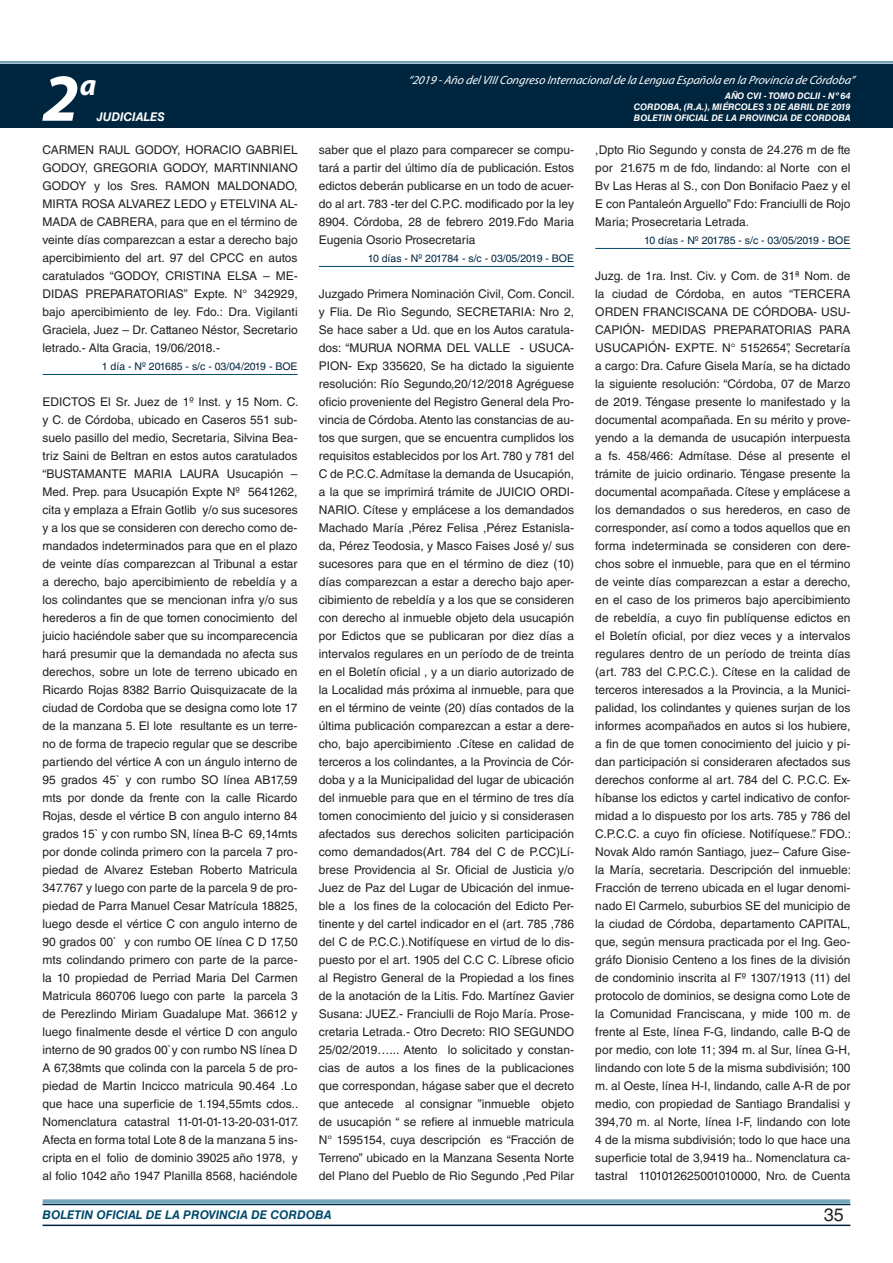
<style>
.page{position:relative;width:893px;height:1263px;background:#fff}
.page>*{position:absolute;margin:0;border:0;box-sizing:border-box;transform-origin:0 0}
.t1{font:italic 700 67.5px "Myriad Pro";color:#fff}
.t2{font:italic 700 30px "Myriad Pro";color:#fff}
.t3{font:18px "Helvetica LT Std";color:#231f20}
.t4{font:12px/18px "Helvetica LT Std";color:#231f20;text-align:justify}
.t5{font:italic 12px "Myriad Pro";color:#fff}
.t6{font:italic 700 12px "Helvetica LT Std";color:#004b6c}
.t7{font:italic 700 12px "Helvetica LT Std";color:#fff}
.t8{font:10.5px "Helvetica LT Std";color:#00263f}
.t9{font:italic 700 9px/10.8px "Helvetica LT Std";color:#fff;text-align:right}
</style>
<div class="page">
<div style="left:0;top:61px;width:893px;height:6px;background:#fff;opacity:.75"></div>
<div style="left:0;top:64px;width:893px;height:64px;background:#00263f"></div>
<hr style="left:43px;top:1224px;width:807px;height:2px;background:#00263f">
<div style="left:42px;top:1198px;width:809px;height:8px;background:#fff;opacity:.75"></div>
<hr style="left:43px;top:374px;width:255px;height:1px;background:#004b6c">
<hr style="left:319px;top:266px;width:255px;height:1px;background:#004b6c">
<hr style="left:595px;top:248px;width:255px;height:1px;background:#004b6c">
<h2 class="t2" style="left:80px;top:66px;width:18px">a</h2>
<p class="t5" style="left:408px;top:72px;width:448px">“2019 -Año delVIIICongreso Internacionalde la Lengua Esp añola en la Provincia de Córdoba”</p>
<h1 class="t1" style="left:43px;top:54px;width:38px">2</h1>
<p class="t9" style="left:634px;top:91px;width:218px">AÑO CVI - TOMO DCLII - Nº 64<br>CORDOBA, (R.A.), MIÉRCOLES 3 DE ABRIL DE 2019</p>
<p class="t7" style="left:97px;top:110px;width:70px">JUDICIALES</p>
<p class="t9" style="left:634px;top:112px;width:218px">BOLETIN OFICIAL DE LA PROVINCIA DE CORDOBA</p>
<p class="t4" style="left:43px;top:141px;width:257px">CARMEN RAUL GODOY, HORACIO GABRIEL GODOY, GREGORIA GODOY, MARTINNIANO GODOY y los Sres. RAMON MALDONADO, MIRTA ROSA ALVAREZ LEDO y ETELVINA AL-MADA de CABRERA, para que en el término de veinte días comparezcan a estar a derecho bajo apercibimiento del art. 97 del CPCC en autos caratulados “GODOY, CRISTINA ELSA – ME-DIDAS PREPARATORIAS” Expte. N° 342929, bajo apercibimiento de ley. Fdo.: Dra. Vigilanti Graciela, Juez – Dr. Cattaneo Néstor, Secretario letrado.- Alta Gracia, 19/06/2018.-</p>
<p class="t8" style="left:102px;top:360px;width:197px">1 día - Nº 201685 - s/c - 03/04/2019 - BOE</p>
<p class="t4" style="left:43px;top:393px;width:257px">EDICTOS El Sr. Juez de 1º Inst. y 15 Nom. C. y C. de Córdoba, ubicado en Caseros 551 sub&shy;suelo pasillo del medio, Secretaria, Silvina Bea&shy;triz Saini de Beltran en estos autos caratulados “BUSTAMANTE MARIA LAURA Usucapión – Med. Prep. para Usucapión Expte Nº 5641262, cita y emplaza a Efrain Gotlib y/o sus sucesores y a los que se consideren con derecho como de&shy;mandados indeterminados para que en el plazo de veinte días comparezcan al Tribunal a estar a derecho, bajo apercibimiento de rebeldía y a los colindantes que se mencionan infra y/o sus herederos a fin de que tomen conocimiento del juicio haciéndole saber que su incomparecencia hará presumir que la demandada no afecta sus derechos, sobre un lote de terreno ubicado en Ricardo Rojas 8382 Barrio Quisquizacate de la ciudad de Cordoba que se designa como lote 17 de la manzana 5. El lote resultante es un terre&shy;no de forma de trapecio regular que se describe partiendo del vértice A con un ángulo interno de 95 grados 45` y con rumbo SO línea AB17,59 mts por donde da frente con la calle Ricardo Rojas, desde el vértice B con angulo interno 84 grados 15` y con rumbo SN, línea B-C 69,14mts por donde colinda primero con la parcela 7 pro&shy;piedad de Alvarez Esteban Roberto Matricula 347.767 y luego con parte de la parcela 9 de pro&shy;piedad de Parra Manuel Cesar Matrícula 18825, luego desde el vértice C con angulo interno de 90 grados 00` y con rumbo OE línea C D 17,50 mts colindando primero con parte de la parce&shy;la 10 propiedad de Perriad Maria Del Carmen Matricula 860706 luego con parte la parcela 3 de Perezlindo Miriam Guadalupe Mat. 36612 y luego finalmente desde el vértice D con angulo interno de 90 grados 00`y con rumbo NS línea D A 67,38mts que colinda con la parcela 5 de pro&shy;piedad de Martin Incicco matricula 90.464 .Lo que hace una superficie de 1.194,55mts cdos..<br>Nomenclatura catastral 11-01-01-13-20-031-017.<br>Afecta en forma total Lote 8 de la manzana 5 ins&shy;cripta en el folio de dominio 39025 año 1978, y al folio 1042 año 1947 Planilla 8568, haciéndole</p>
<p class="t4" style="left:319px;top:141px;width:257px">saber que el plazo para comparecer se compu&shy;tará a partir del último día de publicación. Estos edictos deberán publicarse en un todo de acuer&shy;do al art. 783 -ter del C.P.C. modificado por la ley 8904. Córdoba, 28 de febrero 2019.Fdo Maria Eugenia Osorio Prosecretaria</p>
<p class="t8" style="left:368px;top:252px;width:208px">10 días - Nº 201784 - s/c - 03/05/2019 - BOE</p>
<p class="t4" style="left:319px;top:285px;width:257px">Juzgado Primera Nominación Civil, Com. Concil. y Flia. De Rìo Segundo, SECRETARIA: Nro 2, Se hace saber a Ud. que en los Autos caratula&shy;dos: “MURUA NORMA DEL VALLE - USUCA-PION- Exp 335620, Se ha dictado la siguiente resolución: Río Segundo,20/12/2018 Agréguese oficio proveniente del Registro General dela Pro&shy;vincia de Córdoba. Atento las constancias de au&shy;tos que surgen, que se encuentra cumplidos los requisitos establecidos por los Art. 780 y 781 del C de P.C.C. Admítase la demanda de Usucapión, a la que se imprimirá trámite de JUICIO ORDI-NARIO. Cítese y emplácese a los demandados Machado María ,Pérez Felisa ,Pérez Estanisla&shy;da, Pérez Teodosia, y Masco Faises José y/ sus sucesores para que en el término de diez (10) días comparezcan a estar a derecho bajo aper&shy;cibimiento de rebeldía y a los que se consideren con derecho al inmueble objeto dela usucapión por Edictos que se publicaran por diez días a intervalos regulares en un período de de treinta en el Boletín oficial , y a un diario autorizado de la Localidad más próxima al inmueble, para que en el término de veinte (20) días contados de la última publicación comparezcan a estar a dere&shy;cho, bajo apercibimiento .Cítese en calidad de terceros a los colindantes, a la Provincia de Cór&shy;doba y a la Municipalidad del lugar de ubicación del inmueble para que en el término de tres día tomen conocimiento del juicio y si considerasen afectados sus derechos soliciten participación como demandados(Art. 784 del C de P.CC)Lí&shy;brese Providencia al Sr. Oficial de Justicia y/o Juez de Paz del Lugar de Ubicación del inmue&shy;ble a los fines de la colocación del Edicto Per&shy;tinente y del cartel indicador en el (art. 785 ,786 del C de P.C.C.).Notifíquese en virtud de lo dis&shy;puesto por el art. 1905 del C.C C. Líbrese oficio al Registro General de la Propiedad a los fines de la anotación de la Litis. Fdo. Martínez Gavier Susana: JUEZ.- Franciulli de Rojo María. Prose&shy;cretaria Letrada.- Otro Decreto: RIO SEGUNDO 25/02/2019…... Atento lo solicitado y constan&shy;cias de autos a los fines de la publicaciones que correspondan, hágase saber que el decreto que antecede al consignar ”inmueble objeto de usucapión “ se refiere al inmueble matricula N° 1595154, cuya descripción es “Fracción de Terreno” ubicado en la Manzana Sesenta Norte del Plano del Pueblo de Rio Segundo ,Ped Pilar</p>
<p class="t4" style="left:595px;top:141px;width:257px">,Dpto Rio Segundo y consta de 24.276 m de fte por 21.675 m de fdo, lindando: al Norte con el Bv Las Heras al S., con Don Bonifacio Paez y el E con Pantaleón Arguello” Fdo: Franciulli de Rojo Maria; Prosecretaria Letrada.</p>
<p class="t8" style="left:644px;top:234px;width:208px">10 días - Nº 201785 - s/c - 03/05/2019 - BOE</p>
<p class="t4" style="left:595px;top:267px;width:257px">Juzg. de 1ra. Inst. Civ. y Com. de 31ª Nom. de la ciudad de Córdoba, en autos “TERCERA ORDEN FRANCISCANA DE CÓRDOBA- USU-CAPIÓN- MEDIDAS PREPARATORIAS PARA USUCAPIÓN- EXPTE. N° 5152654”, Secretaría a cargo: Dra. Cafure Gisela María, se ha dictado la siguiente resolución: “Córdoba, 07 de Marzo de 2019. Téngase presente lo manifestado y la documental acompañada. En su mérito y prove&shy;yendo a la demanda de usucapión interpuesta a fs. 458/466: Admítase. Dése al presente el trámite de juicio ordinario. Téngase presente la documental acompañada. Cítese y emplácese a los demandados o sus herederos, en caso de corresponder, así como a todos aquellos que en forma indeterminada se consideren con dere&shy;chos sobre el inmueble, para que en el término de veinte días comparezcan a estar a derecho, en el caso de los primeros bajo apercibimiento de rebeldía, a cuyo fin publíquense edictos en el Boletín oficial, por diez veces y a intervalos regulares dentro de un período de treinta días (art. 783 del C.P.C.C.). Cítese en la calidad de terceros interesados a la Provincia, a la Munici&shy;palidad, los colindantes y quienes surjan de los informes acompañados en autos si los hubiere, a fin de que tomen conocimiento del juicio y pi&shy;dan participación si consideraren afectados sus derechos conforme al art. 784 del C. P.C.C. Ex&shy;híbanse los edictos y cartel indicativo de confor&shy;midad a lo dispuesto por los arts. 785 y 786 del C.P.C.C. a cuyo fin ofíciese. Notifíquese.”. FDO.:<br>Novak Aldo ramón Santiago, juez– Cafure Gise&shy;la María, secretaria. Descripción del inmueble:<br>Fracción de terreno ubicada en el lugar denomi&shy;nado El Carmelo, suburbios SE del municipio de la ciudad de Córdoba, departamento CAPITAL, que, según mensura practicada por el Ing. Geo&shy;gráfo Dionisio Centeno a los fines de la división de condominio inscrita al Fº 1307/1913 (11) del protocolo de dominios, se designa como Lote de la Comunidad Franciscana, y mide 100 m. de frente al Este, línea F-G, lindando, calle B-Q de por medio, con lote 11; 394 m. al Sur, línea G-H, lindando con lote 5 de la misma subdivisión; 100 m. al Oeste, línea H-I, lindando, calle A-R de por medio, con propiedad de Santiago Brandalisi y 394,70 m. al Norte, línea I-F, lindando con lote 4 de la misma subdivisión; todo lo que hace una superficie total de 3,9419 ha.. Nomenclatura ca&shy;tastral 1101012625001010000, Nro. de Cuenta</p>
<p class="t6" style="left:43px;top:1208px;width:290px">BOLETIN OFICIAL DE LA PROVINCIA DE CORDOBA</p>
<h3 class="t3" style="left:824px;top:1204px;width:22px">35</h3>
</div>
